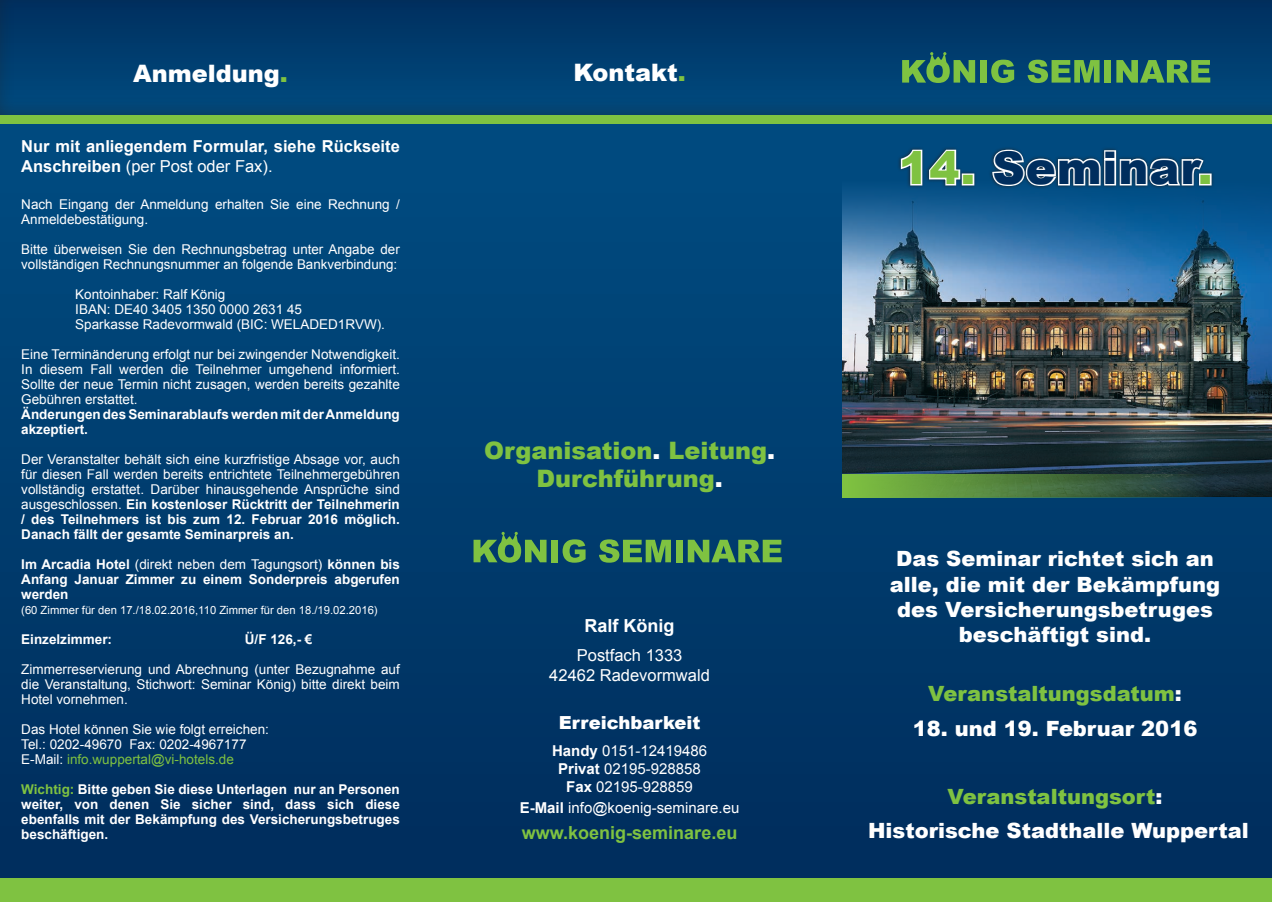
<style>
.page{position:relative;width:1272px;height:902px;background:#fff}
.page>*{position:absolute;margin:0;border:0;box-sizing:border-box;transform-origin:0 0}
.t1{font:900 45px "Arial";letter-spacing:.02em;color:#002e5e}
.t2{font:900 24px/28.8px "Arial";color:#7fc241;text-align:center}
.t3{font:900 24px "Arial";color:#fff}
.t4{font:900 21px/25.2px "Arial";color:#fff;text-align:center}
.t5{font:900 21px "Arial";color:#7fc241}
.t6{font:700 18px "Arial";color:#7fc241}
.t7{font:900 18px "Arial";color:#fff}
.t8{font:700 18px "Arial";color:#fff}
.t9{font:700 16.5px/19.8px "Arial";color:#fff}
.t10{font:16.5px/19.8px "Arial";color:#fff;text-align:center}
.t11{font:15px/18px "Arial";color:#fff;text-align:center}
.t12{font:13.5px/15px "Arial";color:#fff}
.t13{font:700 13.5px/15px "Arial";color:#fff;text-align:justify}
.t14{font:11.25px "Arial";color:#fff}
.s1{color:#7fc241}
.s2{font-weight:400}
.s3{font-weight:700}
.s4{color:#fff}
</style>
<div class="page">
<div style="left:0;top:0;width:1271px;height:120px;background:#231f20;opacity:.75"></div>
<div style="left:0;top:122px;width:1271px;height:779px;background:linear-gradient(to bottom,#004c81,#002c5b)"></div>
<img style="left:842px;top:180px;width:429px;height:294px">
<div style="left:0;top:878px;width:1271px;height:23px;background:#7fc241"></div>
<div style="left:897px;top:146px;width:318px;height:43px;background:#231f20;opacity:.75"></div>
<svg style="left:899px;top:147px;width:62px;height:40px"></svg>
<div style="left:961px;top:173px;width:13px;height:12px;border:3px solid #fff"></div>
<svg style="left:990px;top:148px;width:215px;height:40px"></svg>
<div style="left:1198px;top:173px;width:13px;height:12px;border:3px solid #fff"></div>
<div style="left:0;top:115px;width:1271px;height:8px;background:#7fc241"></div>
<svg style="left:842px;top:474px;width:429px;height:23px;background:#456e3c"></svg>
<div style="left:551px;top:539px;width:7px;height:23px;background:#7fc241"></div>
<svg style="left:562px;top:539px;width:23px;height:23px"></svg>
<svg style="left:599px;top:539px;width:72px;height:23px;background:#519250"></svg>
<div style="left:675px;top:539px;width:7px;height:23px;background:#7fc241"></div>
<svg style="left:687px;top:539px;width:94px;height:23px;background:#4f8f51"></svg>
<svg style="left:473px;top:531px;width:73px;height:31px;background:#3f7e56"></svg>
<div style="left:980px;top:60px;width:7px;height:23px;background:#7fc241"></div>
<svg style="left:991px;top:60px;width:23px;height:23px"></svg>
<svg style="left:1027px;top:60px;width:72px;height:23px;background:#519452"></svg>
<div style="left:1104px;top:60px;width:7px;height:23px;background:#7fc241"></div>
<svg style="left:1116px;top:60px;width:94px;height:23px;background:#509353"></svg>
<svg style="left:902px;top:52px;width:73px;height:31px;background:#408158"></svg>
<h2 class="t3" style="left:133px;top:60px;width:156px">Anmeldung<span class="s1">.</span></h2>
<p class="t9" style="left:21px;top:137px;width:380px">Nur mit anliegendem Formular, siehe Rückseite<br>Anschreiben <span class="s2">(per Post oder Fax).</span></p>
<p class="t12" style="left:21px;top:197px;width:380px">Nach Eingang der Anmeldung erhalten Sie eine Rechnung /<br>Anmeldebestätigung.</p>
<p class="t12" style="left:21px;top:242px;width:380px">Bitte überweisen Sie den Rechnungsbetrag unter Angabe der vollständigen Rechnungsnummer an folgende Bankverbindung:</p>
<p class="t12" style="left:75px;top:287px;width:311px">Kontoinhaber: Ralf König<br>IBAN: DE40 3405 1350 0000 2631 45<br>Sparkasse Radevormwald (BIC: WELADED1RVW).</p>
<p class="t12" style="left:21px;top:347px;width:380px;text-align:justify">Eine Terminänderung erfolgt nur bei zwingender Notwendigkeit.<br>In diesem Fall werden die Teilnehmer umgehend informiert.<br>Sollte der neue Termin nicht zusagen, werden bereits gezahlte Gebühren erstattet.</p>
<p class="t13" style="left:21px;top:407px;width:380px">Änderungen des Seminarablaufs werden mit der Anmeldung akzeptiert.</p>
<p class="t12" style="left:21px;top:452px;width:380px;text-align:justify">Der Veranstalter behält sich eine kurzfristige Absage vor, auch für diesen Fall werden bereits entrichtete Teilnehmergebühren vollständig erstattet. Darüber hinausgehende Ansprüche sind ausgeschlossen. <span class="s3">Ein kostenloser Rücktritt der Teilnehmerin / des Teilnehmers ist bis zum 12. Februar 2016 möglich.<br>Danach fällt der gesamte Seminarpreis an.</span></p>
<p class="t13" style="left:21px;top:557px;width:380px">Im Arcadia Hotel <span class="s2">(direkt neben dem Tagungsort)</span> können bis Anfang Januar Zimmer zu einem Sonderpreis abgerufen werden</p>
<p class="t14" style="left:21px;top:602px;width:358px">(60 Zimmer für den 17./18.02.2016,110 Zimmer für den 18./19.02.2016)</p>
<p class="t13" style="left:21px;top:632px;width:92px">Einzelzimmer:</p>
<p class="t13" style="left:245px;top:632px;width:69px">Ü/F 126,- €</p>
<p class="t12" style="left:21px;top:662px;width:380px;text-align:justify">Zimmerreservierung und Abrechnung (unter Bezugnahme auf die Veranstaltung, Stichwort: Seminar König) bitte direkt beim Hotel vornehmen.</p>
<p class="t12" style="left:21px;top:722px;width:249px">Das Hotel können Sie wie folgt erreichen:<br>Tel.: 0202-49670 Fax: 0202-4967177<br>E-Mail: <span class="s1">info.wuppertal@vi-hotels.de</span></p>
<p class="t13" style="left:21px;top:782px;width:380px"><span class="s1">Wichtig:</span> Bitte geben Sie diese Unterlagen nur an Personen weiter, von denen Sie sicher sind, dass sich diese ebenfalls mit der Bekämpfung des Versicherungsbetruges beschäftigen.</p>
<h2 class="t3" style="left:573px;top:59px;width:114px">Kontakt<span class="s1">.</span></h2>
<h2 class="t2" style="left:484px;top:436px;width:292px">Organisation<span class="s4">.</span> Leitung<span class="s4">.<br></span>Durchführung<span class="s4">.</span></h2>
<h3 class="t8" style="left:584px;top:613px;width:91px">Ralf König</h3>
<p class="t10" style="left:549px;top:645px;width:162px">Postfach 1333<br>42462 Radevormwald</p>
<h3 class="t7" style="left:558px;top:712px;width:143px">Erreichbarkeit</h3>
<p class="t11" style="left:552px;top:741px;width:157px"><span class="s3">Handy</span> 0151-12419486<br><span class="s3">Privat</span> 02195-928858<br><span class="s3">Fax</span> 02195-928859</p>
<p class="t11" style="left:520px;top:799px;width:221px"><span class="s3">E-Mail</span> info@koenig-seminare.eu</p>
<h3 class="t6" style="left:522px;top:820px;width:217px">www.koenig-seminare.eu</h3>
<h1 class="t1" style="left:898px;top:143px;width:315px"><span class="s1">14.</span> Seminar<span class="s1">.</span></h1>
<h3 class="t4" style="left:889px;top:546px;width:332px">Das Seminar richtet sich an alle, die mit der Bekämpfung des Versicherungsbetruges beschäftigt sind.</h3>
<h3 class="t5" style="left:928px;top:682px;width:255px">Veranstaltungsdatum<span class="s4">:</span></h3>
<h3 class="t4" style="left:912px;top:715px;width:286px">18. und 19. Februar 2016</h3>
<h3 class="t4" style="left:868px;top:779px;width:382px;line-height:34.2px"><span class="s1">Veranstaltungsort</span>:<br>Historische Stadthalle Wuppertal</h3>
</div>
